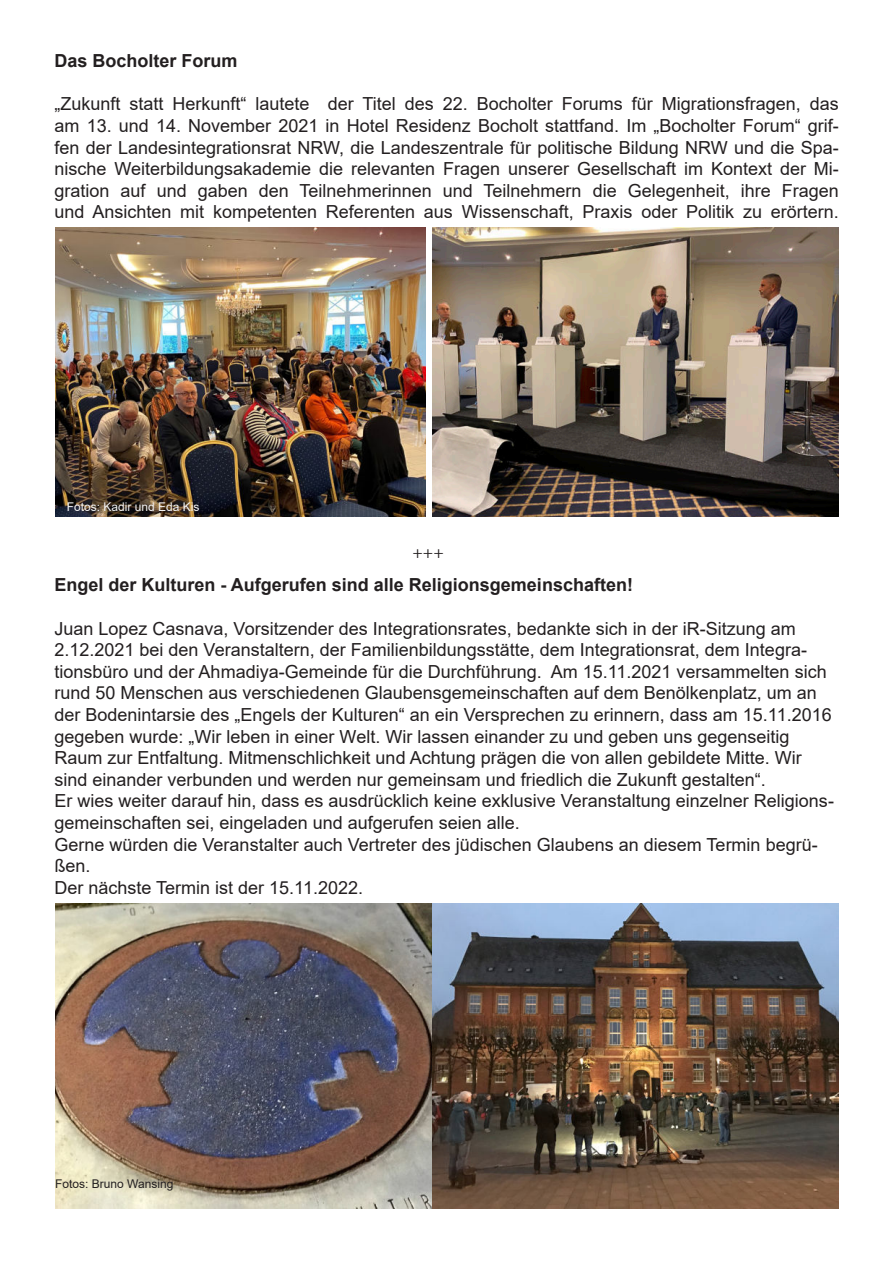
<style>
.page{position:relative;width:893px;height:1263px;background:#fff}
.page>*{position:absolute;margin:0;border:0;box-sizing:border-box;transform-origin:0 0}
.t1{font:18px/21.6px "Arial";color:#231f20;text-align:justify}
.t2{font:700 18px "Arial";color:#231f20}
.t3{font:18px "Minion Pro";color:#231f20}
.t4{font:12px "Arial";color:#f5f5f6}
.t5{font:12px "Arial";color:#231f20}
</style>
<div class="page">
<img style="left:55px;top:227px;width:371px;height:290px">
<img style="left:432px;top:227px;width:407px;height:290px">
<img style="left:55px;top:904px;width:377px;height:305px">
<img style="left:432px;top:904px;width:407px;height:305px">
<p class="t2" style="left:55px;top:54px;width:185px">Das Bocholter Forum</p>
<p class="t1" style="left:55px;top:93px;width:786px">„Zukunft statt Herkunft“ lautete der Titel des 22. Bocholter Forums für Migrationsfragen, das am 13. und 14. November 2021 in Hotel Residenz Bocholt stattfand. Im „Bocholter Forum“ grif&shy;fen der Landesintegrationsrat NRW, die Landeszentrale für politische Bildung NRW und die Spa&shy;nische Weiterbildungsakademie die relevanten Fragen unserer Gesellschaft im Kontext der Mi&shy;gration auf und gaben den Teilnehmerinnen und Teilnehmern die Gelegenheit, ihre Fragen und Ansichten mit kompetenten Referenten aus Wissenschaft, Praxis oder Politik zu erörtern.</p>
<p class="t4" style="left:67px;top:498px;width:134px">Fotos: Kadir und Eda Kis</p>
<p class="t3" style="left:412px;top:541px;width:33px">+++</p>
<p class="t2" style="left:55px;top:578px;width:580px">Engel der Kulturen - Aufgerufen sind alle Religionsgemeinschaften!</p>
<p class="t1" style="left:55px;top:617px;width:781px;text-align:left">Juan Lopez Casnava, Vorsitzender des Integrationsrates, bedankte sich in der iR-Sitzung am 2.12.2021 bei den Veranstaltern, der Familienbildungsstätte, dem Integrationsrat, dem Integra&shy;tionsbüro und der Ahmadiya-Gemeinde für die Durchführung. Am 15.11.2021 versammelten sich rund 50 Menschen aus verschiedenen Glaubensgemeinschaften auf dem Benölkenplatz, um an der Bodenintarsie des „Engels der Kulturen“ an ein Versprechen zu erinnern, dass am 15.11.2016 gegeben wurde: „Wir leben in einer Welt. Wir lassen einander zu und geben uns gegenseitig Raum zur Entfaltung. Mitmenschlichkeit und Achtung prägen die von allen gebildete Mitte. Wir sind einander verbunden und werden nur gemeinsam und friedlich die Zukunft gestalten“.<br>Er wies weiter darauf hin, dass es ausdrücklich keine exklusive Veranstaltung einzelner Religions&shy;gemeinschaften sei, eingeladen und aufgerufen seien alle.<br>Gerne würden die Veranstalter auch Vertreter des jüdischen Glaubens an diesem Termin begrü&shy;ßen.<br>Der nächste Termin ist der 15.11.2022.</p>
<p class="t5" style="left:55px;top:1175px;width:120px">Fotos: Bruno Wansing</p>
</div>
